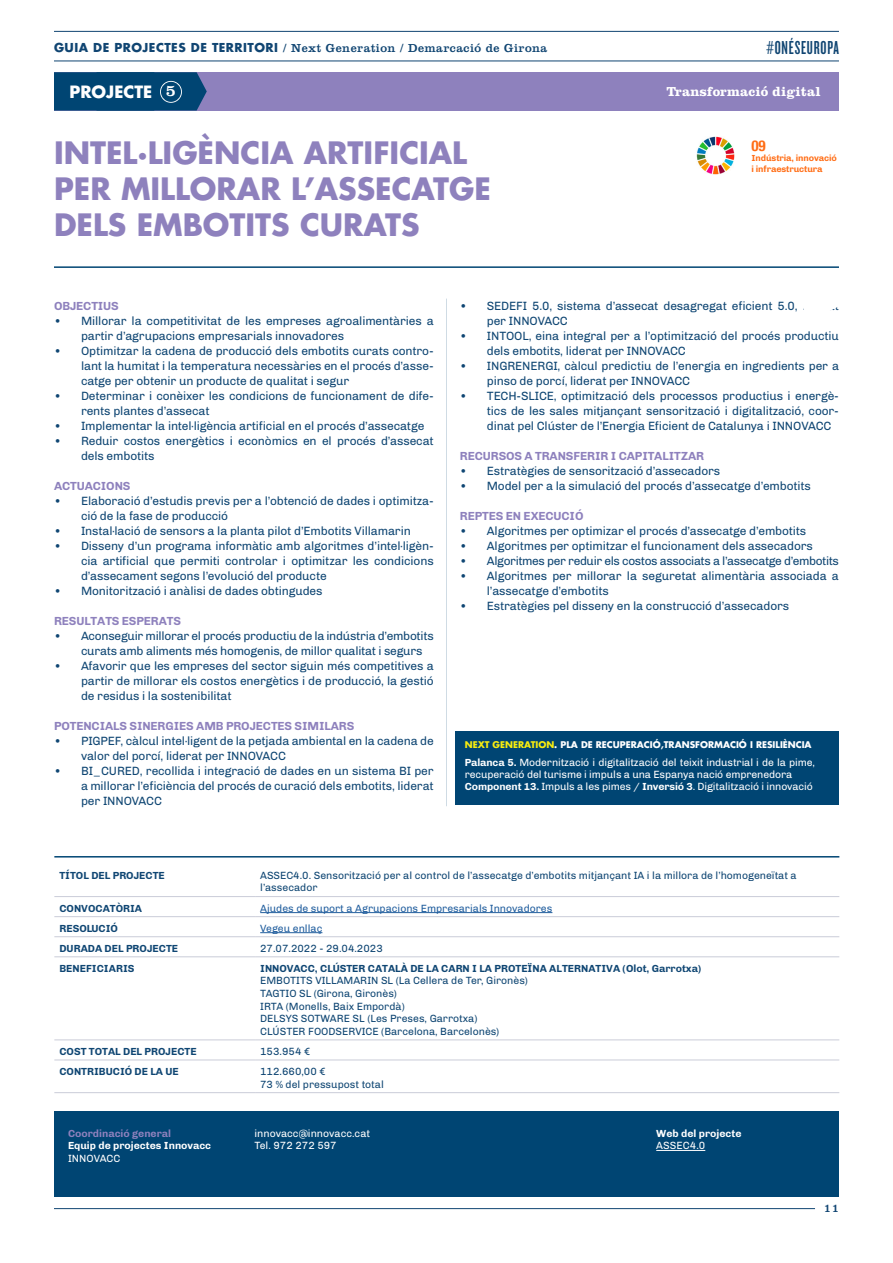
<style>
.page{position:relative;width:893px;height:1263px;background:#fff}
.page>*{position:absolute;margin:0;border:0;box-sizing:border-box;transform-origin:0 0}
.t1{font:700 30px/36px "Futura Std";color:#8e81bd}
.t2{font:19.5px "Knockout HTF47 Bantamweight";letter-spacing:.04em;color:#104572}
.t3{font:700 16.5px "Futura Std";color:#fff}
.t4{font:16.5px "Clarendon LT Std";color:#fff}
.t5{font:700 condensed 15px "Helvetica Neue";color:#ff6d15}
.t6{font:700 13.5px "Clarendon LT Std";letter-spacing:.01em;color:#fff}
.t7{font:12px/15px "Chivo";letter-spacing:-.01em;color:#0f4673}
.t8{font:700 12px "Chivo";letter-spacing:-.01em;color:#8e81bd}
.t9{font:12px "Clarendon LT Std";letter-spacing:.04em;color:#104572}
.t10{font:12px "Chivo";letter-spacing:-.03em;color:#0f4673}
.t11{font:10.5px/12.6px "Chivo";color:#0f4673}
.t12{font:10.5px/12px "Chivo";letter-spacing:-.01em;color:#fff}
.t13{font:700 10.5px "Chivo";color:#0f4673}
.t14{font:10.5px "Chivo";color:#215e9e}
.t15{font:700 10.5px "Chivo";color:#fff}
.t16{font:700 10.5px "Chivo";color:#8e81bd}
.t17{font:700 9px "Futura Std";color:#fff}
.t18{font:700 9px/10.5px "Chivo";letter-spacing:-.01em;color:#ff6d15}
.s1{font-family:"Futura Std";font-weight:700}
.s2{color:#f7ec0f}
.s3{font-weight:700}
</style>
<div class="page">
<hr style="left:54px;top:61px;width:785px;height:1px;background:#104572">
<hr style="left:54px;top:31px;width:785px;height:1px;background:#104572">
<hr style="left:54px;top:1208px;width:761px;height:1px;background:#104572">
<div style="left:54px;top:72px;width:785px;height:38px;background:#8e81bd"></div>
<div style="left:54px;top:1111px;width:785px;height:86px;background:#004573"></div>
<hr style="left:446px;top:299px;width:1px;height:507px;background:#004573">
<img style="left:696px;top:137px;width:39px;height:38px">
<hr style="left:656px;top:1150px;width:49px;height:1px;background:#fff">
<svg style="left:54px;top:72px;width:153px;height:39px;background:#094977"></svg>
<hr style="left:54px;top:896px;width:201px;height:1px;background:#caccd8">
<hr style="left:255px;top:896px;width:584px;height:1px;background:#caccd8">
<hr style="left:54px;top:916px;width:201px;height:1px;background:#caccd8">
<hr style="left:255px;top:916px;width:584px;height:1px;background:#caccd8">
<hr style="left:54px;top:936px;width:201px;height:1px;background:#caccd8">
<hr style="left:255px;top:936px;width:584px;height:1px;background:#caccd8">
<hr style="left:54px;top:956px;width:201px;height:1px;background:#caccd8">
<hr style="left:255px;top:956px;width:584px;height:1px;background:#caccd8">
<hr style="left:54px;top:1039px;width:201px;height:1px;background:#caccd8">
<hr style="left:255px;top:1039px;width:584px;height:1px;background:#caccd8">
<hr style="left:54px;top:1059px;width:201px;height:1px;background:#caccd8">
<hr style="left:255px;top:1059px;width:584px;height:1px;background:#caccd8">
<hr style="left:54px;top:1092px;width:201px;height:1px;background:#caccd8">
<hr style="left:255px;top:1092px;width:584px;height:1px;background:#caccd8">
<hr style="left:260px;top:912px;width:292px;height:1px;background:#215e9e">
<hr style="left:260px;top:932px;width:62px;height:1px;background:#215e9e">
<hr style="left:54px;top:856px;width:785px;height:1px;background:#004573">
<div style="left:456px;top:731px;width:383px;height:74px;background:#004573"></div>
<hr style="left:54px;top:266px;width:785px;height:2px;background:#004573">
<h2 class="t2" style="left:766px;top:38px;width:74px">#ONÉSEUROPA</h2>
<p class="t9" style="left:54px;top:41px;width:495px"><span class="s1">GUIA DE PROJECTES DE TERRITORI</span> / Next Generation / Demarcació de Girona</p>
<h3 class="t3" style="left:70px;top:80px;width:84px">PROJECTE</h3>
<p class="t6" style="left:666px;top:83px;width:156px">Transformació digital</p>
<h3 class="t4" style="left:166px;top:81px;width:12px">5</h3>
<h1 class="t1" style="left:54px;top:134px;width:438px">INTEL·LIGÈNCIA ARTIFICIAL<br>PER MILLORAR L’ASSECATGE<br>DELS EMBOTITS CURATS</h1>
<p class="t5" style="left:751px;top:136px;width:16px">09</p>
<p class="t18" style="left:751px;top:153px;width:87px">Indústria, innovació i infraestructura</p>
<p class="t8" style="left:54px;top:299px;width:66px">OBJECTIUS</p>
<p class="t7" style="left:81px;top:313px;width:354px;text-indent:-27px">• Millorar la competitivitat de les empreses agroalimentàries a partir d’agrupacions empresarials innovadores</p>
<p class="t7" style="left:81px;top:343px;width:354px;text-align:justify;text-indent:-27px">• Optimitzar la cadena de producció dels embotits curats contro&shy;lant la humitat i la temperatura necessàries en el procés d’asse&shy;catge per obtenir un producte de qualitat i segur</p>
<p class="t7" style="left:81px;top:388px;width:354px;text-indent:-27px">• Determinar i conèixer les condicions de funcionament de dife&shy;rents plantes d’assecat</p>
<p class="t7" style="left:54px;top:418px;width:372px">• Implementar la intel·ligència artificial en el procés d’assecatge</p>
<p class="t7" style="left:81px;top:433px;width:354px;text-indent:-27px">• Reduir costos energètics i econòmics en el procés d’assecat dels embotits</p>
<p class="t8" style="left:54px;top:479px;width:78px">ACTUACIONS</p>
<p class="t7" style="left:81px;top:493px;width:354px;text-indent:-27px">• Elaboració d’estudis previs per a l’obtenció de dades i optimitza&shy;ció de la fase de producció</p>
<p class="t7" style="left:54px;top:523px;width:358px">• Instal·lació de sensors a la planta pilot d’Embotits Villamarin</p>
<p class="t7" style="left:81px;top:538px;width:354px;text-align:justify;text-indent:-27px">• Disseny d’un programa informàtic amb algoritmes d’intel·ligèn&shy;cia artificial que permiti controlar i optimitzar les condicions d’assecament segons l’evolució del producte</p>
<p class="t7" style="left:54px;top:583px;width:270px">• Monitorització i anàlisi de dades obtingudes</p>
<p class="t8" style="left:54px;top:614px;width:129px">RESULTATS ESPERATS</p>
<p class="t7" style="left:81px;top:628px;width:354px;text-indent:-27px">• Aconseguir millorar el procés productiu de la indústria d’embotits curats amb aliments més homogenis, de millor qualitat i segurs</p>
<p class="t7" style="left:81px;top:658px;width:354px;text-align:justify;text-indent:-27px">• Afavorir que les empreses del sector siguin més competitives a partir de millorar els costos energètics i de producció, la gestió de residus i la sostenibilitat</p>
<p class="t8" style="left:54px;top:719px;width:302px">POTENCIALS SINERGIES AMB PROJECTES SIMILARS</p>
<p class="t7" style="left:81px;top:733px;width:354px;text-indent:-27px">• PIGPEF, càlcul intel·ligent de la petjada ambiental en la cadena de valor del porcí, liderat per INNOVACC</p>
<p class="t7" style="left:81px;top:763px;width:354px;text-align:justify;text-indent:-27px">• BI_CURED, recollida i integració de dades en un sistema BI per a millorar l’eficiència del procés de curació dels embotits, liderat per INNOVACC</p>
<p class="t7" style="left:487px;top:298px;width:354px;text-indent:-27px">• SEDEFI 5.0, sistema d’assecat desagregat eficient 5.0, liderat per INNOVACC</p>
<p class="t7" style="left:487px;top:328px;width:354px;text-indent:-27px">• INTOOL, eina integral per a l’optimització del procés productiu dels embotits, liderat per INNOVACC</p>
<p class="t7" style="left:487px;top:358px;width:354px;text-indent:-27px">• INGRENERGI, càlcul predictiu de l’energia en ingredients per a pinso de porcí, liderat per INNOVACC</p>
<p class="t7" style="left:487px;top:388px;width:354px;text-align:justify;text-indent:-27px">• TECH-SLICE, optimització dels processos productius i energè&shy;tics de les sales mitjançant sensorització i digitalització, coor&shy;dinat pel Clúster de l’Energia Eficient de Catalunya i INNOVACC</p>
<p class="t8" style="left:460px;top:449px;width:246px">RECURSOS A TRANSFERIR I CAPITALITZAR</p>
<p class="t7" style="left:460px;top:463px;width:262px">• Estratègies de sensorització d’assecadors</p>
<p class="t7" style="left:460px;top:478px;width:352px">• Model per a la simulació del procés d’assecatge d’embotits</p>
<p class="t8" style="left:460px;top:509px;width:125px">REPTES EN EXECUCIÓ</p>
<p class="t7" style="left:460px;top:523px;width:348px">• Algoritmes per optimizar el procés d’assecatge d’embotits</p>
<p class="t7" style="left:460px;top:538px;width:355px">• Algoritmes per optimitzar el funcionament dels assecadors</p>
<p class="t10" style="left:460px;top:554px;width:381px">• Algoritmes per reduir els costos associats a l’assecatge d’embotits</p>
<p class="t7" style="left:487px;top:568px;width:354px;text-indent:-27px">• Algoritmes per millorar la seguretat alimentària associada a l’assecatge d’embotits</p>
<p class="t7" style="left:460px;top:598px;width:331px">• Estratègies pel disseny en la construcció d’assecadors</p>
<p class="t17" style="left:465px;top:739px;width:348px"><span class="s2">NEXT GENERATION</span>. PLA DE RECUPERACIÓ,TRANSFORMACIÓ I RESILIÈNCIA</p>
<p class="t12" style="left:465px;top:756px;width:352px"><span class="s3">Palanca 5.</span> Modernització i digitalització del teixit industrial i de la pime, recuperació del turisme i impuls a una Espanya nació emprenedora<br><span class="s3">Component 13.</span> Impuls a les pimes / <span class="s3">Inversió 3</span>. Digitalització i innovació</p>
<p class="t13" style="left:59px;top:869px;width:107px">TÍTOL DEL PROJECTE</p>
<p class="t11" style="left:260px;top:869px;width:538px">ASSEC4.0. Sensorització per al control de l’assecatge d’embotits mitjançant IA i la millora de l’homogeneïtat a l’assecador</p>
<p class="t13" style="left:59px;top:902px;width:84px">CONVOCATÒRIA</p>
<p class="t14" style="left:260px;top:902px;width:294px">Ajudes de suport a Agrupacions Empresarials Innovadores</p>
<p class="t13" style="left:59px;top:922px;width:60px">RESOLUCIÓ</p>
<p class="t14" style="left:260px;top:922px;width:64px">Vegeu enllaç</p>
<p class="t13" style="left:59px;top:942px;width:120px">DURADA DEL PROJECTE</p>
<p class="t11" style="left:260px;top:942px;width:124px">27.07.2022 - 29.04.2023</p>
<p class="t13" style="left:59px;top:962px;width:77px">BENEFICIARIS</p>
<p class="t13" style="left:260px;top:962px;width:443px">INNOVACC, CLÚSTER CATALÀ DE LA CARN I LA PROTEÏNA ALTERNATIVA (Olot, Garrotxa)</p>
<p class="t11" style="left:260px;top:974px;width:269px">EMBOTITS VILLAMARIN SL (La Cellera de Ter, Gironès)<br>TAGTIO SL (Girona, Gironès)<br>IRTA (Monells, Baix Empordà)<br>DELSYS SOTWARE SL (Les Preses, Garrotxa)<br>CLÚSTER FOODSERVICE (Barcelona, Barcelonès)</p>
<p class="t13" style="left:59px;top:1045px;width:139px">COST TOTAL DEL PROJECTE</p>
<p class="t11" style="left:260px;top:1045px;width:51px">153.954 €</p>
<p class="t13" style="left:59px;top:1065px;width:121px">CONTRIBUCIÓ DE LA UE</p>
<p class="t11" style="left:260px;top:1065px;width:125px">112.660,00 €<br>73 % del pressupost total</p>
<p class="t16" style="left:68px;top:1127px;width:105px">Coordinació general</p>
<p class="t15" style="left:68px;top:1139px;width:145px">Equip de projectes Innovacc</p>
<p class="t12" style="left:68px;top:1152px;width:54px">INNOVACC</p>
<p class="t12" style="left:255px;top:1127px;width:117px;line-height:12.6px">innovacc@innovacc.cat<br>Tel. 972 272 597</p>
<p class="t15" style="left:656px;top:1127px;width:87px">Web del projecte</p>
<p class="t12" style="left:656px;top:1140px;width:51px">ASSEC4.0</p>
<p class="t9" style="left:824px;top:1201px;width:17px">11</p>
</div>
